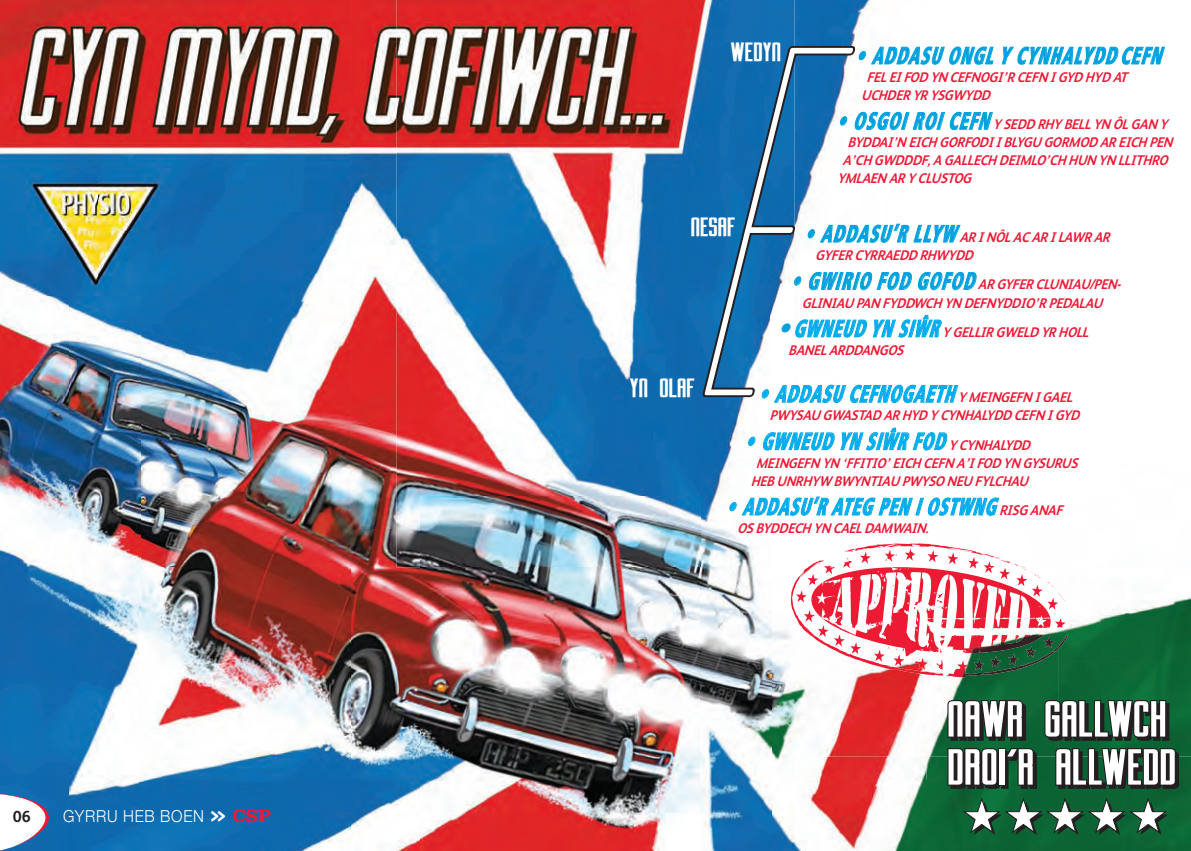
<style>
.page{position:relative;width:1191px;height:851px;background:#fff}
.page>*{position:absolute;margin:0;border:0;box-sizing:border-box;transform-origin:0 0}
.t1{font:700 44.2px/48px "Gotham Nights";letter-spacing:.01em;color:#fff;scale:1.18 1}
.t2{font:italic 900 condensed 24px "Frutiger";color:#00aeef;scale:.69 1}
.t3{font:italic 900 condensed 24px "Frutiger";color:#00a1de;scale:.69 1}
.t4{font:700 23.4px "Gotham Nights";color:#fff;scale:1.25 1}
.t5{font:300 16.4px "Helvetica Neue";letter-spacing:.05em;color:#fff;scale:.93 1}
.t6{font:700 16px "FS Albert";color:#231f20}
.t7{font:italic 700 14px/18px "FS Albert";color:#ed1a36;scale:.93 1}
.s1{font-family:"FS Albert";font-weight:700;font-size:23px}
.s2{font-family:"Clarendon Com";font-weight:700;font-size:18.6px;color:#ed1a36}
.s3{font-family:"Frutiger";font-weight:900;font-stretch:condensed;font-size:24px;color:#00a1de}
.s4{font-family:"Frutiger";font-weight:900;font-stretch:condensed;font-size:26px;color:#00a1de}
.s5{font-family:"Frutiger";font-weight:900;font-stretch:condensed;font-size:24px;color:#00aeef}
.s6{font-family:"FS Albert";font-weight:700;font-stretch:normal;font-size:14px;color:#ed1a36}
</style>
<div class="page">
<svg style="left:841px;top:594px;width:279px;height:185px"></svg>
<img style="left:0;top:0;width:350px;height:212px">
<img style="left:841px;top:0;width:119px;height:131px">
<img style="left:0;top:212px;width:26px;height:71px">
<img style="left:170px;top:212px;width:180px;height:71px">
<img style="left:140px;top:283px;width:560px;height:567px">
<img style="left:700px;top:398px;width:56px;height:169px">
<img style="left:1017px;top:571px;width:42px;height:47px">
<div style="left:1125px;top:756px;width:66px;height:94px;background:#0d6535"></div>
<img style="left:841px;top:779px;width:284px;height:71px">
<img style="left:350px;top:0;width:491px;height:284px">
<img style="left:0;top:283px;width:70px;height:567px">
<img style="left:1120px;top:594px;width:71px;height:162px">
<img style="left:70px;top:295px;width:70px;height:555px">
<img style="left:771px;top:571px;width:70px;height:279px">
<img style="left:700px;top:567px;width:71px;height:283px">
<img style="left:804px;top:553px;width:213px;height:65px">
<svg style="left:946px;top:698px;width:234px;height:92px;background:#193d29"></svg>
<svg style="left:961px;top:797px;width:207px;height:37px"></svg>
<svg style="left:700px;top:45px;width:157px;height:353px"></svg>
<img style="left:26px;top:168px;width:144px;height:127px">
<svg style="left:0;top:793px;width:49px;height:57px"></svg>
<img style="left:844px;top:543px;width:138px;height:12px">
<img style="left:809px;top:567px;width:129px;height:89px">
<img style="left:803px;top:618px;width:268px;height:31px">
<svg style="left:857px;top:43px;width:308px;height:22px"></svg>
<svg style="left:838px;top:112px;width:155px;height:18px"></svg>
<svg style="left:806px;top:218px;width:155px;height:30px"></svg>
<svg style="left:793px;top:265px;width:184px;height:30px"></svg>
<svg style="left:778px;top:312px;width:164px;height:31px"></svg>
<svg style="left:760px;top:381px;width:198px;height:22px"></svg>
<svg style="left:747px;top:425px;width:201px;height:30px"></svg>
<svg style="left:728px;top:490px;width:272px;height:31px"></svg>
<p class="t6" style="left:13px;top:806px;width:19px">06</p>
<p class="t5" style="left:63px;top:806px;width:224px">GYRRU HEB BOEN <span class="s1">&gt;&gt;</span> <span class="s2">CSP</span></p>
<h3 class="t4" style="left:731px;top:38px;width:42px">WEDYN</h3>
<h2 class="t3" style="left:856px;top:41px;width:455px">•ADDASUONGLYCYNHALYDD CEFN</h2>
<p class="t7" style="left:861px;top:68px;width:293px;text-indent:5px">FELEIFODYNCEFNOGI’RCEFNIGYDHYDAT<br>UCHDERYRYSGWYDD</p>
<p class="t7" style="left:837px;top:115px;width:362px"><span class="s3">•OSGOIROICEFN</span>YSEDDRHYBELLYNÔLGANY</p>
<p class="t7" style="left:847px;top:133px;width:356px">BYDDAI’NEICHGORFODIIBLYGUGORMODAREICHPEN</p>
<p class="t7" style="left:842px;top:151px;width:356px">A’CHGWDDDF,AGALLECHDEIMLO’CHHUNYNLLITHRO</p>
<p class="t7" style="left:837px;top:169px;width:151px">YMLAENARYCLUSTOG</p>
<h3 class="t4" style="left:691px;top:213px;width:38px">NESAF</h3>
<p class="t7" style="left:815px;top:228px;width:323px;text-indent:-11px"><span class="s3">•ADDASU’RLLYW</span> ARINÔLACARILAWRAR<br>GYFERCYRRAEDDRHWYDD</p>
<p class="t7" style="left:791px;top:275px;width:361px;text-align:center"><span class="s3">•GWIRIOFODGOFOD</span>ARGYFERCLUNIAU/PEN-<br>GLINIAUPANFYDDWCHYNDEFNYDDIO’RPEDALAU</p>
<p class="t7" style="left:788px;top:322px;width:330px;text-indent:-11px"><span class="s4">•</span> <span class="s5">GWNEUDYNSIW</span><sup>ˆ</sup> <span class="s5">R</span>YGELLIRGWELDYRHOLL<br>BANELARDDANGOS</p>
<h2 class="t2" style="left:759px;top:379px;width:463px">•ADDASUCEFNOGAETH<span class="s6">YMEINGEFNIGAEL</span></h2>
<p class="t7" style="left:769px;top:406px;width:340px">PWYSAUGWASTADARHYDYCYNHALYDDCEFNIGYD</p>
<h2 class="t2" style="left:745px;top:427px;width:421px">•GWNEUDYNSIWˆ RFOD<span class="s6">YCYNHALYDD</span></h2>
<p class="t7" style="left:750px;top:453px;width:358px;text-indent:5px">MEINGEFNYN‘FFITIO’EICHCEFNA’IFODYNGYSURUS<br>HEBUNRHYW BWYNTIAUPWYSONEUFYLCHAU</p>
<h2 class="t2" style="left:726px;top:492px;width:495px">•ADDASU’RATEGPENIOSTWNG<span class="s6">RISGANAF</span></h2>
<p class="t7" style="left:737px;top:518px;width:213px">OSBYDDECHYNCAELDAMWAIN.</p>
<h3 class="t4" style="left:630px;top:374px;width:54px">YN OLAF</h3>
<h1 class="t1" style="left:948px;top:696px;width:195px">NAWR GALLWCH<br>DROI’R ALLWEDD</h1>
</div>
